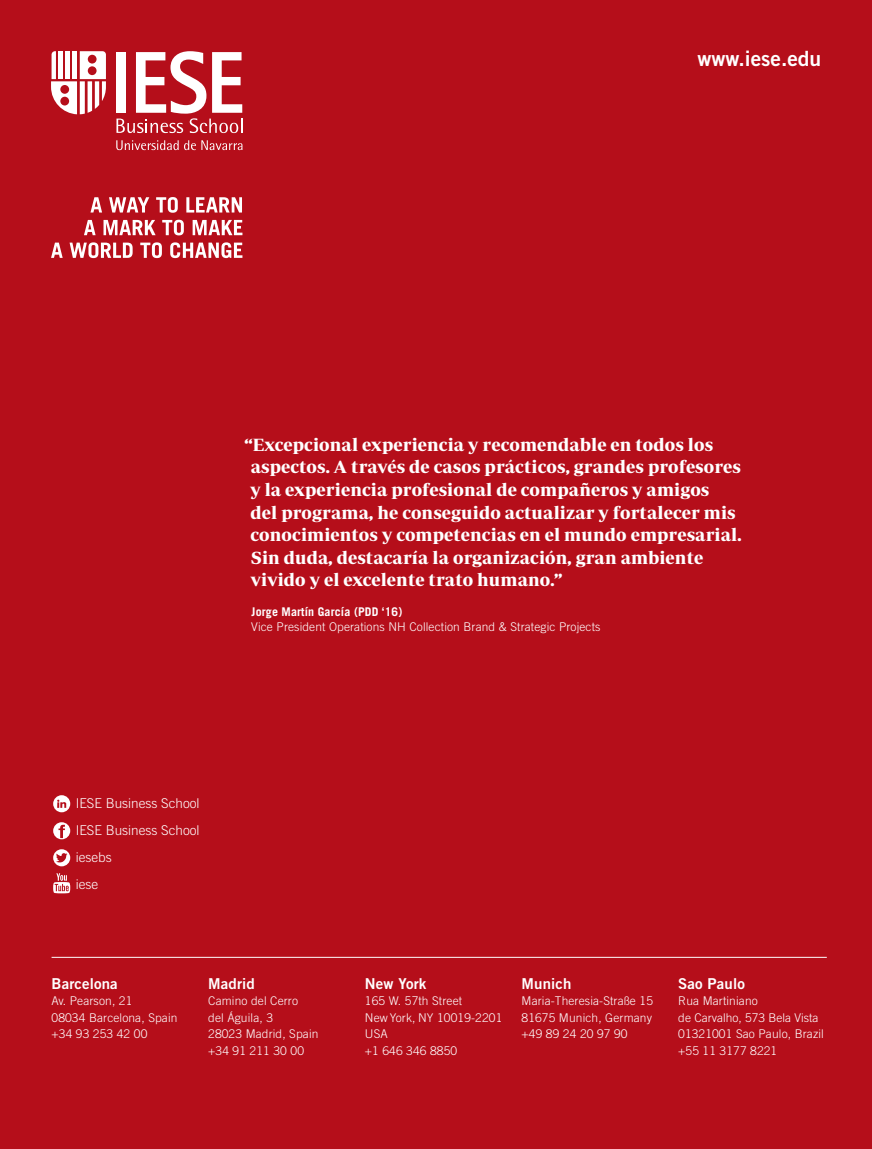
<style>
.page{position:relative;width:872px;height:1149px;background:#fff}
.page>*{position:absolute;margin:0;border:0;box-sizing:border-box;transform-origin:0 0}
.t1{font:21px "Trade Gothic LT Std Bd 2";color:#fff}
.t2{font:700 18px/22.5px "Periodico Display";letter-spacing:.01em;color:#fff}
.t3{font:15px "Trade Gothic LT Std Bd 2";letter-spacing:.01em;color:#fff}
.t4{font:300 13.5px/27px "Trade Gothic LT Std";color:#fff}
.t5{font:300 12px/16.5px "Trade Gothic LT Std";letter-spacing:.01em;color:#fff}
.t6{font:700 12px "Trade Gothic LT Std";letter-spacing:.01em;color:#fff}
</style>
<div class="page">
<div style="left:0;top:0;width:872px;height:1148px;background:#b50e1a"></div>
<svg style="left:51px;top:242px;width:191px;height:16px"></svg>
<svg style="left:84px;top:220px;width:158px;height:15px"></svg>
<svg style="left:90px;top:197px;width:152px;height:16px"></svg>
<svg style="left:116px;top:51px;width:126px;height:82px"></svg>
<svg style="left:51px;top:51px;width:55px;height:63px"></svg>
<svg style="left:116px;top:140px;width:126px;height:10px"></svg>
<hr style="left:52px;top:956px;width:774px;height:1px;background:#fff">
<svg style="left:53px;top:795px;width:17px;height:17px"></svg>
<svg style="left:53px;top:822px;width:17px;height:17px"></svg>
<svg style="left:53px;top:849px;width:17px;height:17px"></svg>
<svg style="left:53px;top:873px;width:17px;height:20px"></svg>
<h1 class="t1" style="left:697px;top:46px;width:125px">www.iese.edu</h1>
<p class="t2" style="left:250px;top:433px;width:492px;text-indent:-6px">“Excepcional experiencia y recomendable en todos los aspectos. A través de casos prácticos, grandes profesores y la experiencia profesional de compañeros y amigos<br>del programa, he conseguido actualizar y fortalecer mis conocimientos y competencias en el mundo empresarial.<br>Sin duda, destacaría la organización, gran ambiente vivido y el excelente trato humano.”</p>
<p class="t6" style="left:251px;top:604px;width:152px">Jorge Martín García (PDD ‘16)</p>
<p class="t5" style="left:251px;top:618px;width:351px">Vice President Operations NH Collection Brand &amp; Strategic Projects</p>
<p class="t4" style="left:76px;top:789px;width:125px">IESE Business School<br>IESE Business School iesebs<br>iese</p>
<p class="t3" style="left:52px;top:973px;width:68px">Barcelona</p>
<p class="t5" style="left:52px;top:992px;width:127px">Av. Pearson, 21<br>08034 Barcelona, Spain +34 93 253 42 00</p>
<p class="t3" style="left:208px;top:973px;width:48px">Madrid</p>
<p class="t5" style="left:208px;top:992px;width:112px">Camino del Cerro<br>del Águila, 3<br>28023 Madrid, Spain +34 91 211 30 00</p>
<p class="t3" style="left:365px;top:973px;width:63px">New York</p>
<p class="t5" style="left:365px;top:992px;width:139px">165 W. 57th Street<br>New York, NY 10019-2201<br>USA<br>+1 646 346 8850</p>
<p class="t3" style="left:521px;top:973px;width:51px">Munich</p>
<p class="t5" style="left:521px;top:992px;width:133px;text-align:justify">Maria-Theresia-Straße 15<br>81675 Munich, Germany +49 89 24 20 97 90</p>
<p class="t3" style="left:678px;top:973px;width:68px">Sao Paulo</p>
<p class="t5" style="left:678px;top:992px;width:147px">Rua Martiniano<br>de Carvalho, 573 Bela Vista<br>01321001 Sao Paulo, Brazil +55 11 3177 8221</p>
</div>
